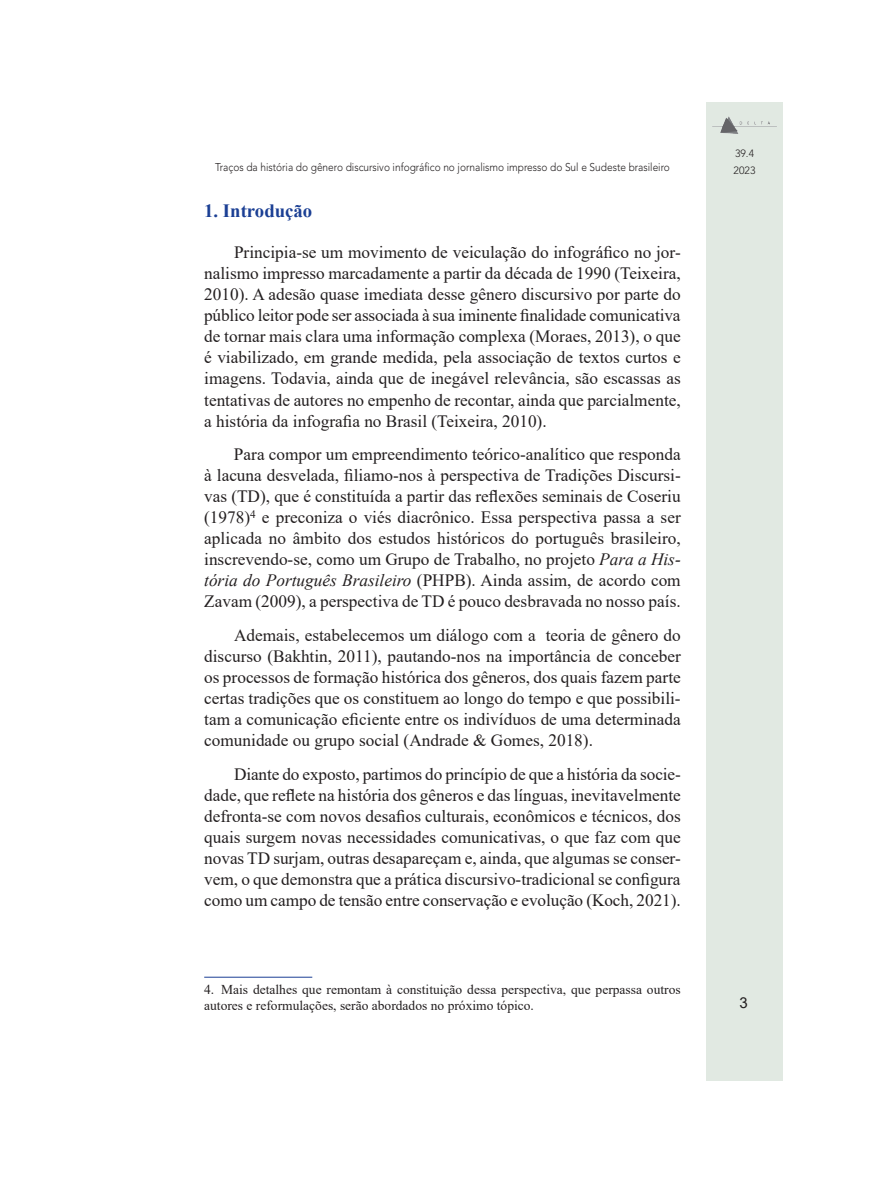
<style>
.page{position:relative;width:885px;height:1183px;background:#fff}
.page>*{position:absolute;margin:0;border:0;box-sizing:border-box;transform-origin:0 0}
.t1{font:700 18.75px "Times New Roman";color:#1b3f94}
.t2{font:17.25px/21px "Times New Roman";color:#231f20;text-align:justify}
.t3{font:15px "Arial";color:#231f20}
.t4{font:13.5px/16.5px "Times New Roman";color:#231f20}
.t5{font:300 11.25px "Avenir";color:#231f20;scale:.9 1}
.t6{font:300 10.5px/16.5px "Avenir";color:#231f20}
.s1{font-style:italic}
</style>
<div class="page">
<div style="left:705px;top:102px;width:77px;height:978px;background:#e1e9e2"></div>
<img style="left:712px;top:116px;width:65px;height:18px">
<hr style="left:204px;top:976px;width:108px;height:1px;background:#1b3f94">
<p class="t5" style="left:215px;top:160px;width:507px">Traços da história do gênero discursivo infográfico no jornalismo impresso do Sul e Sudeste brasileiro</p>
<p class="t1" style="left:204px;top:197px;width:109px">1. Introdução</p>
<p class="t2" style="left:204px;top:241px;width:478px;text-indent:30px">Principia-se um movimento de veiculação do infográfico no jor&shy;nalismo impresso marcadamente a partir da década de 1990 (Teixeira, 2010). A adesão quase imediata desse gênero discursivo por parte do público leitor pode ser associada à sua iminente finalidade comunicativa de tornar mais clara uma informação complexa (Moraes, 2013), o que é viabilizado, em grande medida, pela associação de textos curtos e imagens. Todavia, ainda que de inegável relevância, são escassas as tentativas de autores no empenho de recontar, ainda que parcialmente, a história da infografia no Brasil (Teixeira, 2010).</p>
<p class="t2" style="left:204px;top:443px;width:478px;text-indent:30px">Para compor um empreendimento teórico-analítico que responda à lacuna desvelada, filiamo-nos à perspectiva de Tradições Discursi&shy;vas (TD), que é constituída a partir das reflexões seminais de Coseriu (1978)<sup>4</sup> e preconiza o viés diacrônico. Essa perspectiva passa a ser aplicada no âmbito dos estudos históricos do português brasileiro, inscrevendo-se, como um Grupo de Trabalho, no projeto <span class="s1">Para a His&shy;tória do Português Brasileiro</span> (PHPB). Ainda assim, de acordo com Zavam (2009), a perspectiva de TD é pouco desbravada no nosso país.</p>
<p class="t2" style="left:204px;top:624px;width:478px;text-indent:30px">Ademais, estabelecemos um diálogo com a teoria de gênero do discurso (Bakhtin, 2011), pautando-nos na importância de conceber os processos de formação histórica dos gêneros, dos quais fazem parte certas tradições que os constituem ao longo do tempo e que possibili&shy;tam a comunicação eficiente entre os indivíduos de uma determinada comunidade ou grupo social (Andrade &amp; Gomes, 2018).</p>
<p class="t2" style="left:204px;top:763px;width:478px;text-indent:30px">Diante do exposto, partimos do princípio de que a história da socie&shy;dade, que reflete na história dos gêneros e das línguas, inevitavelmente defronta-se com novos desafios culturais, econômicos e técnicos, dos quais surgem novas necessidades comunicativas, o que faz com que novas TD surjam, outras desapareçam e, ainda, que algumas se conser&shy;vem, o que demonstra que a prática discursivo-tradicional se configura como um campo de tensão entre conservação e evolução (Koch, 2021).</p>
<p class="t4" style="left:204px;top:980px;width:478px">4. Mais detalhes que remontam à constituição dessa perspectiva, que perpassa outros autores e reformulações, serão abordados no próximo tópico.</p>
<p class="t6" style="left:733px;top:145px;width:23px">39.4<br>2023</p>
<p class="t3" style="left:739px;top:991px;width:10px">3</p>
</div>
